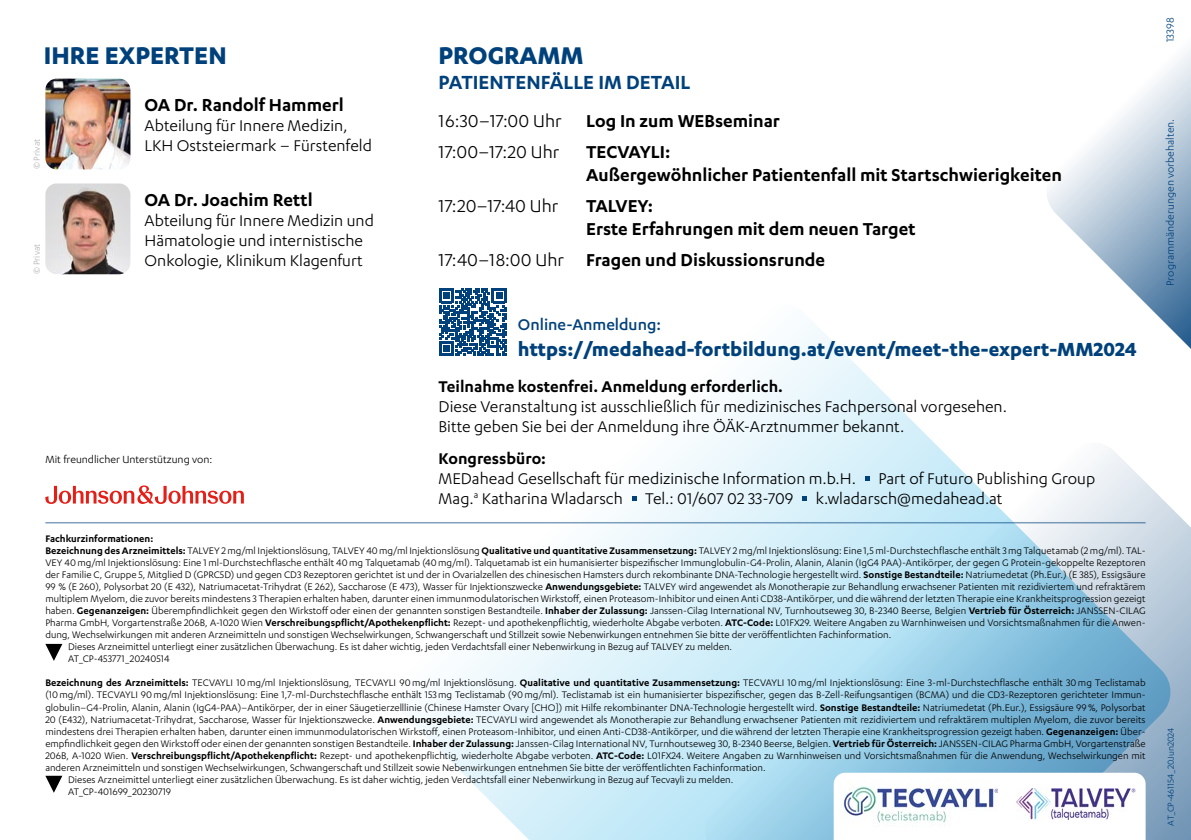
<style>
.page{position:relative;width:1191px;height:840px;background:#fff}
.page>*{position:absolute;margin:0;border:0;box-sizing:border-box;transform-origin:0 0}
.t1{font:700 28px "Karbon";color:#00417b}
.t2{font:700 22px "Karbon";color:#00417b}
.t3{font:600 22px "Karbon";color:#00417b}
.t4{font:600 20px/23px "Karbon";color:#000}
.t5{font:20px/31px "Karbon";color:#000}
.t6{font:18px/20px "Karbon";color:#000}
.t7{font:600 18px "Karbon";color:#000}
.t8{font:500 18px "Karbon";color:#00417b}
.t9{font:12px "Karbon";color:#00417b}
.t10{font:12px "Karbon";color:#000}
.t11{font:11px "Karbon";color:#000}
.t12{font:600 11px "Karbon";color:#000}
.t13{font:10px "Karbon";color:#00417b}
.t14{font:10px "Karbon";color:#b3b2b2}
.s1{font-weight:600}
.s2{font-weight:400}
</style>
<div class="page">
<svg style="left:1047px;top:49px;width:144px;height:300px"></svg>
<svg style="left:391px;top:300px;width:782px;height:539px"></svg>
<svg style="left:701px;top:439px;width:490px;height:400px;background:#b5d9eb"></svg>
<svg style="left:865px;top:476px;width:4px;height:4px"></svg>
<svg style="left:632px;top:496px;width:4px;height:4px"></svg>
<svg style="left:802px;top:496px;width:4px;height:4px"></svg>
<svg style="left:439px;top:288px;width:67px;height:68px"></svg>
<img style="left:45px;top:79px;width:85px;height:90px">
<img style="left:45px;top:183px;width:85px;height:91px">
<svg style="left:45px;top:643px;width:17px;height:17px"></svg>
<svg style="left:45px;top:775px;width:17px;height:17px"></svg>
<hr style="left:45px;top:521px;width:1100px;height:2px;background:#00417b">
<svg style="left:833px;top:772px;width:312px;height:67px"></svg>
<img style="left:840px;top:778px;width:157px;height:51px">
<img style="left:1016px;top:788px;width:121px;height:31px">
<svg style="left:45px;top:485px;width:199px;height:18px"></svg>
<h1 class="t1" style="left:44px;top:40px;width:184px">IHRE EXPERTEN</h1>
<p class="t14" style="left:31px;top:169px;width:32px;rotate:-90deg">© Privat</p>
<p class="t14" style="left:31px;top:274px;width:32px;rotate:-90deg">© Privat</p>
<h3 class="t4" style="left:145px;top:92px;width:201px">OA Dr. Randolf Hammerl</h3>
<h3 class="t6" style="left:145px;top:115px;width:229px">Abteilung für Innere Medizin,<br>LKH Oststeiermark – Fürstenfeld</h3>
<h3 class="t4" style="left:145px;top:187px;width:169px">OA Dr. Joachim Rettl</h3>
<h3 class="t6" style="left:145px;top:209px;width:231px">Abteilung für Innere Medizin und<br>Hämatologie und internistische<br>Onkologie, Klinikum Klagenfurt</h3>
<p class="t10" style="left:45px;top:453px;width:168px">Mit freundlicher Unterstützung von:</p>
<h1 class="t1" style="left:438px;top:40px;width:147px">PROGRAMM</h1>
<h2 class="t3" style="left:438px;top:70px;width:253px">PATIENTENFÄLLE IM DETAIL</h2>
<h3 class="t5" style="left:438px;top:104px;width:343px">16:30–17:00 Uhr <span class="s1">Log In zum WEBseminar<br></span>17:00–17:20 Uhr</h3>
<h3 class="t4" style="left:586px;top:139px;width:477px">TECVAYLI:<br>Außergewöhnlicher Patientenfall mit Startschwierigkeiten</h3>
<h3 class="t5" style="left:438px;top:189px;width:121px">17:20–17:40 Uhr</h3>
<h3 class="t4" style="left:586px;top:193px;width:331px">TALVEY:<br>Erste Erfahrungen mit dem neuen Target</h3>
<h3 class="t4" style="left:438px;top:247px;width:388px"><span class="s2">17:40–18:00 Uhr</span> Fragen und Diskussionsrunde</h3>
<h3 class="t8" style="left:518px;top:314px;width:144px">Online-Anmeldung:</h3>
<h2 class="t2" style="left:518px;top:337px;width:620px">https://medahead-fortbildung.at/event/meet-the-expert-MM2024</h2>
<h3 class="t7" style="left:438px;top:376px;width:346px">Teilnahme kostenfrei. Anmeldung erforderlich.</h3>
<h3 class="t6" style="left:438px;top:396px;width:570px">Diese Veranstaltung ist ausschließlich für medizinisches Fachpersonal vorgesehen.<br>Bitte geben Sie bei der Anmeldung ihre ÖÄK-Arztnummer bekannt.</h3>
<h3 class="t7" style="left:438px;top:448px;width:109px">Kongressbüro:</h3>
<h3 class="t6" style="left:438px;top:467px;width:658px">MEDahead Gesellschaft für medizinische Information m.b.H. Part of Futuro Publishing Group<br>Mag.<sup>a</sup> Katharina Wladarsch Tel.: 01/607 02 33-709 k.wladarsch@medahead.at</h3>
<p class="t12" style="left:45px;top:532px;width:109px">Fachkurzinformationen:</p>
<p class="t11" style="left:45px;top:544px;width:1101px"><span class="s1">Bezeichnung des Arzneimittels:</span> TALVEY 2mg/ml Injektionslösung, TALVEY 40mg/ml Injektionslösung <span class="s1">Qualitative und quantitative Zusammensetzung:</span> TALVEY 2mg/ml Injektionslösung: Eine 1,5ml-Durchstechflasche enthält 3mg Talquetamab (2mg/ml). TAL-</p>
<p class="t11" style="left:45px;top:556px;width:1101px">VEY 40mg/ml Injektionslösung: Eine 1ml-Durchstechflasche enthält 40mg Talquetamab (40mg/ml). Talquetamab ist ein humanisierter bispezifischer Immunglobulin-G4-Prolin, Alanin, Alanin (IgG4 PAA)-Antikörper, der gegen G Protein-gekoppelte Rezeptoren</p>
<p class="t11" style="left:45px;top:568px;width:1101px">der Familie C, Gruppe 5, Mitglied D (GPRC5D) und gegen CD3 Rezeptoren gerichtet ist und der in Ovarialzellen des chinesischen Hamsters durch rekombinante DNA-Technologie hergestellt wird. <span class="s1">Sonstige Bestandteile:</span> Natriumedetat (Ph.Eur.) (E 385), Essigsäure</p>
<p class="t11" style="left:45px;top:580px;width:1101px">99 % (E 260), Polysorbat 20 (E 432), Natriumacetat-Trihydrat (E 262), Saccharose (E 473), Wasser für Injektionszwecke <span class="s1">Anwendungsgebiete:</span> TALVEY wird angewendet als Monotherapie zur Behandlung erwachsener Patienten mit rezidiviertem und refraktärem</p>
<p class="t11" style="left:45px;top:592px;width:1101px">multiplem Myelom, die zuvor bereits mindestens 3 Therapien erhalten haben, darunter einen immunmodulatorischen Wirkstoff, einen Proteasom-Inhibitor und einen Anti CD38-Antikörper, und die während der letzten Therapie eine Krankheitsprogression gezeigt</p>
<p class="t11" style="left:45px;top:604px;width:1101px">haben. <span class="s1">Gegenanzeigen:</span> Überempfindlichkeit gegen den Wirkstoff oder einen der genannten sonstigen Bestandteile. <span class="s1">Inhaber der Zulassung:</span> Janssen-Cilag International NV, Turnhoutseweg 30, B-2340 Beerse, Belgien <span class="s1">Vertrieb für Österreich:</span> JANSSEN-CILAG</p>
<p class="t11" style="left:45px;top:616px;width:1101px">Pharma GmbH, Vorgartenstraße 206B, A-1020 Wien <span class="s1">Verschreibungspflicht/Apothekenpflicht:</span> Rezept- und apothekenpflichtig, wiederholte Abgabe verboten. <span class="s1">ATC-Code:</span> L01FX29. Weitere Angaben zu Warnhinweisen und Vorsichtsmaßnahmen für die Anwen-</p>
<p class="t11" style="left:45px;top:628px;width:847px">dung, Wechselwirkungen mit anderen Arzneimitteln und sonstigen Wechselwirkungen, Schwangerschaft und Stillzeit sowie Nebenwirkungen entnehmen Sie bitte der veröffentlichten Fachinformation.</p>
<p class="t11" style="left:68px;top:640px;width:665px">Dieses Arzneimittel unterliegt einer zusätzlichen Überwachung. Es ist daher wichtig, jeden Verdachtsfall einer Nebenwirkung in Bezug auf TALVEY zu melden.</p>
<p class="t11" style="left:68px;top:652px;width:103px">AT_CP-453771_20240514</p>
<p class="t11" style="left:45px;top:676px;width:1101px"><span class="s1">Bezeichnung des Arzneimittels:</span> TECVAYLI 10mg/ml Injektionslösung, TECVAYLI 90mg/ml Injektionslösung. <span class="s1">Qualitative und quantitative Zusammensetzung:</span> TECVAYLI 10mg/ml Injektionslösung: Eine 3-ml-Durchstechflasche enthält 30mg Teclistamab</p>
<p class="t11" style="left:45px;top:688px;width:1101px">(10mg/ml). TECVAYLI 90mg/ml Injektionslösung: Eine 1,7-ml-Durchstechflasche enthält 153mg Teclistamab (90mg/ml). Teclistamab ist ein humanisierter bispezifischer, gegen das B-Zell-Reifungsantigen (BCMA) und die CD3-Rezeptoren gerichteter Immun-</p>
<p class="t11" style="left:45px;top:700px;width:1101px">globulin–G4-Prolin, Alanin, Alanin (IgG4-PAA)–Antikörper, der in einer Säugetierzelllinie (Chinese Hamster Ovary [CHO]) mit Hilfe rekombinanter DNA-Technologie hergestellt wird. <span class="s1">Sonstige Bestandteile:</span> Natriumedetat (Ph.Eur.), Essigsäure 99%, Polysorbat</p>
<p class="t11" style="left:45px;top:712px;width:1101px">20 (E432), Natriumacetat-Trihydrat, Saccharose, Wasser für Injektionszwecke. <span class="s1">Anwendungsgebiete:</span> TECVAYLI wird angewendet als Monotherapie zur Behandlung erwachsener Patienten mit rezidiviertem und refraktärem multiplen Myelom, die zuvor bereits</p>
<p class="t11" style="left:45px;top:724px;width:1101px">mindestens drei Therapien erhalten haben, darunter einen immunmodulatorischen Wirkstoff, einen Proteasom-Inhibitor, und einen Anti-CD38-Antikörper, und die während der letzten Therapie eine Krankheitsprogression gezeigt haben. <span class="s1">Gegenanzeigen:</span> Über-</p>
<p class="t11" style="left:45px;top:736px;width:1101px">empfindlichkeit gegen den Wirkstoff oder einen der genannten sonstigen Bestandteile. <span class="s1">Inhaber der Zulassung:</span> Janssen-Cilag International NV, Turnhoutseweg 30, B-2340 Beerse, Belgien. <span class="s1">Vertrieb für Österreich:</span> JANSSEN-CILAG Pharma GmbH, Vorgartenstraße</p>
<p class="t11" style="left:45px;top:748px;width:1101px">206B, A-1020 Wien. <span class="s1">Verschreibungspflicht/Apothekenpflicht:</span> Rezept- und apothekenpflichtig, wiederholte Abgabe verboten. <span class="s1">ATC-Code:</span> L01FX24. Weitere Angaben zu Warnhinweisen und Vorsichtsmaßnahmen für die Anwendung, Wechselwirkungen mit</p>
<p class="t11" style="left:45px;top:760px;width:722px">anderen Arzneimitteln und sonstigen Wechselwirkungen, Schwangerschaft und Stillzeit sowie Nebenwirkungen entnehmen Sie bitte der veröffentlichten Fachinformation.</p>
<p class="t11" style="left:68px;top:772px;width:667px">Dieses Arzneimittel unterliegt einer zusätzlichen Überwachung. Es ist daher wichtig, jeden Verdachtsfall einer Nebenwirkung in Bezug auf Tecvayli zu melden.</p>
<p class="t11" style="left:68px;top:784px;width:105px">AT_CP-401699_20230719</p>
<p class="t9" style="left:1163px;top:42px;width:26px;rotate:-90deg">13398</p>
<p class="t9" style="left:1163px;top:286px;width:168px;rotate:-90deg">Programmänderungen vorbehalten.</p>
<p class="t13" style="left:1165px;top:825px;width:100px;rotate:-90deg">AT_CP-461154_20Jun2024</p>
</div>
